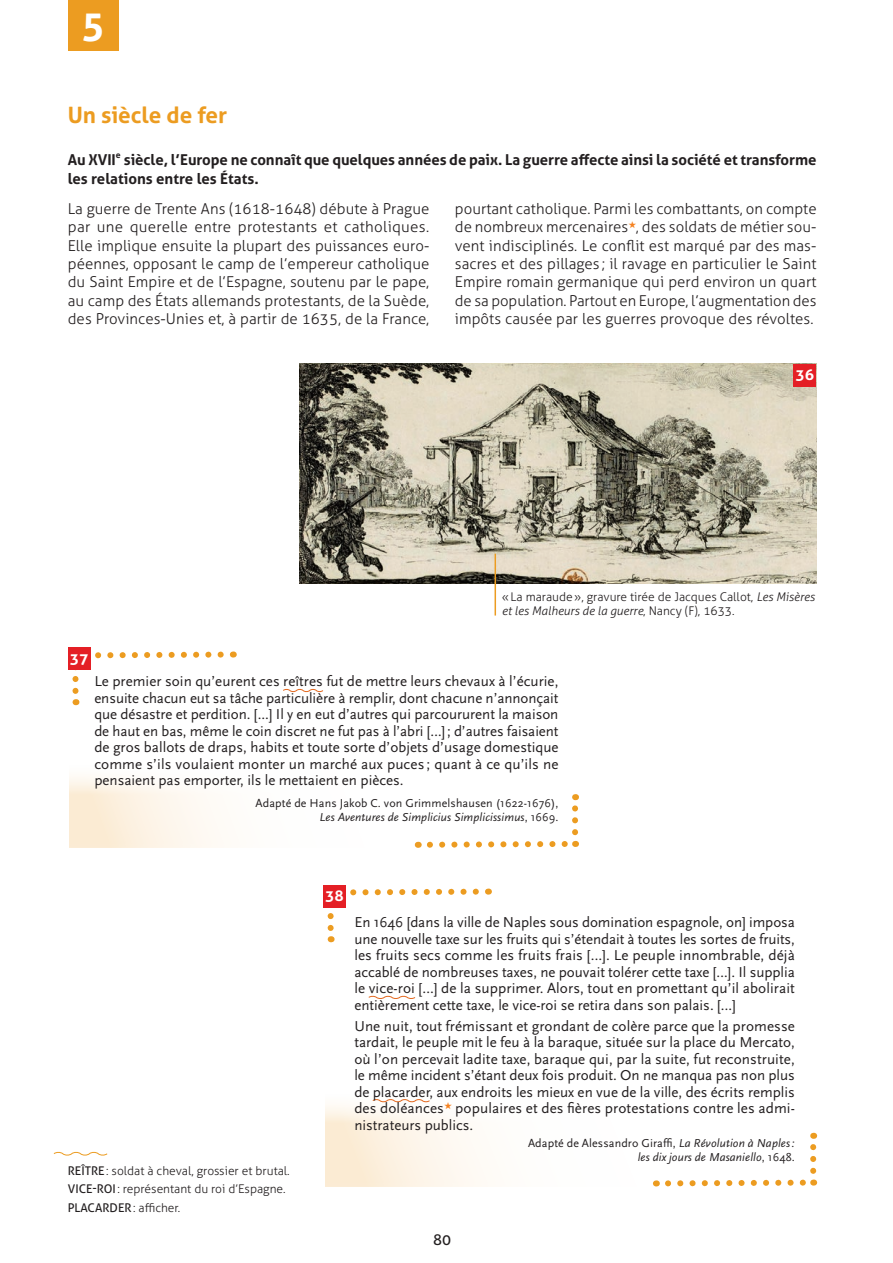
<style>
.page{position:relative;width:893px;height:1263px;background:#fff}
.page>*{position:absolute;margin:0;border:0;box-sizing:border-box;transform-origin:0 0}
.t1{font:700 39px "Aller";color:#fff}
.t2{font:700 22.5px "Aller";color:#ec9c21}
.t3{font:15px/16.5px "Scala Sans";color:#231f20;text-align:justify}
.t4{font:300 15px/18.3px "Aller";letter-spacing:.005em;color:#231f20;text-align:justify}
.t5{font:700 15px/18.3px "Aller";letter-spacing:-.005em;color:#231f20}
.t6{font:15px "Aller";color:#231f20}
.t7{font:700 14.85px "Aller";color:#fff;scale:1.05 1}
.t8{font:300 12px/18.5px "Aller";color:#231f20}
.t9{font:12px/13.5px "Scala Sans";letter-spacing:.01em;color:#231f20;text-align:right}
.t10{font:italic 12px/13.5px "Scala Sans";letter-spacing:.01em;color:#231f20;text-align:right}
.t11{font:700 8.7px "Aller";color:#231f20}
.s1{font-style:italic}
.s2{font-weight:400}
.s3{font-style:normal}
</style>
<div class="page">
<div style="left:68px;top:0;width:50px;height:50px;background:#ec9c21"></div>
<svg style="left:325px;top:1105px;width:331px;height:82px"></svg>
<svg style="left:368px;top:995px;width:48px;height:4px"></svg>
<svg style="left:372px;top:1099px;width:58px;height:4px"></svg>
<svg style="left:53px;top:1151px;width:55px;height:5px"></svg>
<svg style="left:418px;top:840px;width:158px;height:8px"></svg>
<svg style="left:572px;top:794px;width:6px;height:38px"></svg>
<svg style="left:656px;top:1133px;width:160px;height:54px"></svg>
<svg style="left:95px;top:651px;width:129px;height:8px"></svg>
<svg style="left:72px;top:670px;width:6px;height:35px"></svg>
<div style="left:68px;top:647px;width:23px;height:23px;background:#e41f25"></div>
<svg style="left:350px;top:888px;width:129px;height:8px"></svg>
<svg style="left:328px;top:907px;width:6px;height:35px"></svg>
<div style="left:323px;top:884px;width:23px;height:23px;background:#e41f25"></div>
<img style="left:300px;top:364px;width:516px;height:219px">
<hr style="left:495px;top:554px;width:1px;height:61px;background:#ec9c21">
<div style="left:793px;top:364px;width:23px;height:23px;background:#e41f25"></div>
<svg style="left:69px;top:777px;width:371px;height:70px"></svg>
<svg style="left:283px;top:689px;width:41px;height:4px"></svg>
<h1 class="t1" style="left:81px;top:2px;width:25px">5</h1>
<h2 class="t2" style="left:68px;top:101px;width:161px">Un siècle de fer</h2>
<p class="t5" style="left:68px;top:151px;width:50px">Au XVII</p>
<p class="t11" style="left:116px;top:150px;width:6px">e</p>
<p class="t5" style="left:68px;top:151px;width:750px;text-indent:56px">siècle, l’Europe ne connaît que quelques années de paix. La guerre affecte ainsi la société et transforme les relations entre les États.</p>
<p class="t4" style="left:68px;top:200px;width:363px">La guerre de Trente Ans (1618-1648) débute à Prague par une querelle entre protestants et catholiques.<br>Elle implique ensuite la plupart des puissances euro&shy;péennes, opposant le camp de l’empereur catholique du Saint Empire et de l’Espagne, soutenu par le pape, au camp des États allemands protestants, de la Suède, des Provinces-Unies et, à partir de 1635, de la France,</p>
<p class="t4" style="left:455px;top:200px;width:363px">pourtant catholique. Parmi les combattants, on compte de nombreux mercenaires<sup>★</sup>, des soldats de métier sou&shy;vent indisciplinés. Le conflit est marqué par des mas&shy;sacres et des pillages ; il ravage en particulier le Saint Empire romain germanique qui perd environ un quart de sa population. Partout en Europe, l’augmentation des impôts causée par les guerres provoque des révoltes.</p>
<p class="t7" style="left:796px;top:365px;width:19px">36</p>
<p class="t7" style="left:70px;top:649px;width:19px">37</p>
<p class="t8" style="left:502px;top:590px;width:314px;line-height:13.5px">«La maraude», gravure tirée de Jacques Callot, <span class="s1">Les Misères et les Malheurs de la guerre</span>, Nancy (F), 1633.</p>
<p class="t3" style="left:94px;top:674px;width:466px">Le premier soin qu’eurent ces reîtres fut de mettre leurs chevaux à l’écurie, ensuite chacun eut sa tâche particulière à remplir, dont chacune n’annonçait que désastre et perdition. [...] Il y en eut d’autres qui parcoururent la maison de haut en bas, même le coin discret ne fut pas à l’abri […] ; d’autres faisaient de gros ballots de draps, habits et toute sorte d’objets d’usage domestique comme s’ils voulaient monter un marché aux puces ; quant à ce qu’ils ne pensaient pas emporter, ils le mettaient en pièces.</p>
<p class="t9" style="left:256px;top:797px;width:304px">Adapté de Hans Jakob C. von Grimmelshausen (1622-1676),<br><span class="s1">Les Aventures de Simplicius Simplicissimus</span>, 1669.</p>
<p class="t8" style="left:68px;top:1161px;width:223px"><span class="s2">REÎTRE</span>: soldat à cheval, grossier et brutal.<br><span class="s2">VICE-ROI</span>: représentant du roi d’Espagne.<br><span class="s2">PLACARDER</span>: afficher.</p>
<p class="t7" style="left:325px;top:886px;width:19px">38</p>
<p class="t3" style="left:354px;top:914px;width:442px">En 1646 [dans la ville de Naples sous domination espagnole, on] imposa une nouvelle taxe sur les fruits qui s’étendait à toutes les sortes de fruits, les fruits secs comme les fruits frais […]. Le peuple innombrable, déjà accablé de nombreuses taxes, ne pouvait tolérer cette taxe […]. Il supplia le vice-roi […] de la supprimer. Alors, tout en promettant qu’il abolirait entièrement cette taxe, le vice-roi se retira dans son palais. […]</p>
<p class="t3" style="left:354px;top:1018px;width:442px">Une nuit, tout frémissant et grondant de colère parce que la promesse tardait, le peuple mit le feu à la baraque, située sur la place du Mercato, où l’on percevait ladite taxe, baraque qui, par la suite, fut reconstruite, le même incident s’étant deux fois produit. On ne manqua pas non plus de placarder, aux endroits les mieux en vue de la ville, des écrits remplis des doléances<sup>★</sup> populaires et des fières protestations contre les admi&shy;nistrateurs publics.</p>
<p class="t10" style="left:528px;top:1137px;width:268px"><span class="s3">Adapté de Alessandro Giraffi,</span> La Révolution à Naples: les dix jours de Masaniello<span class="s3">, 1648.</span></p>
<p class="t6" style="left:433px;top:1231px;width:19px">80</p>
</div>
